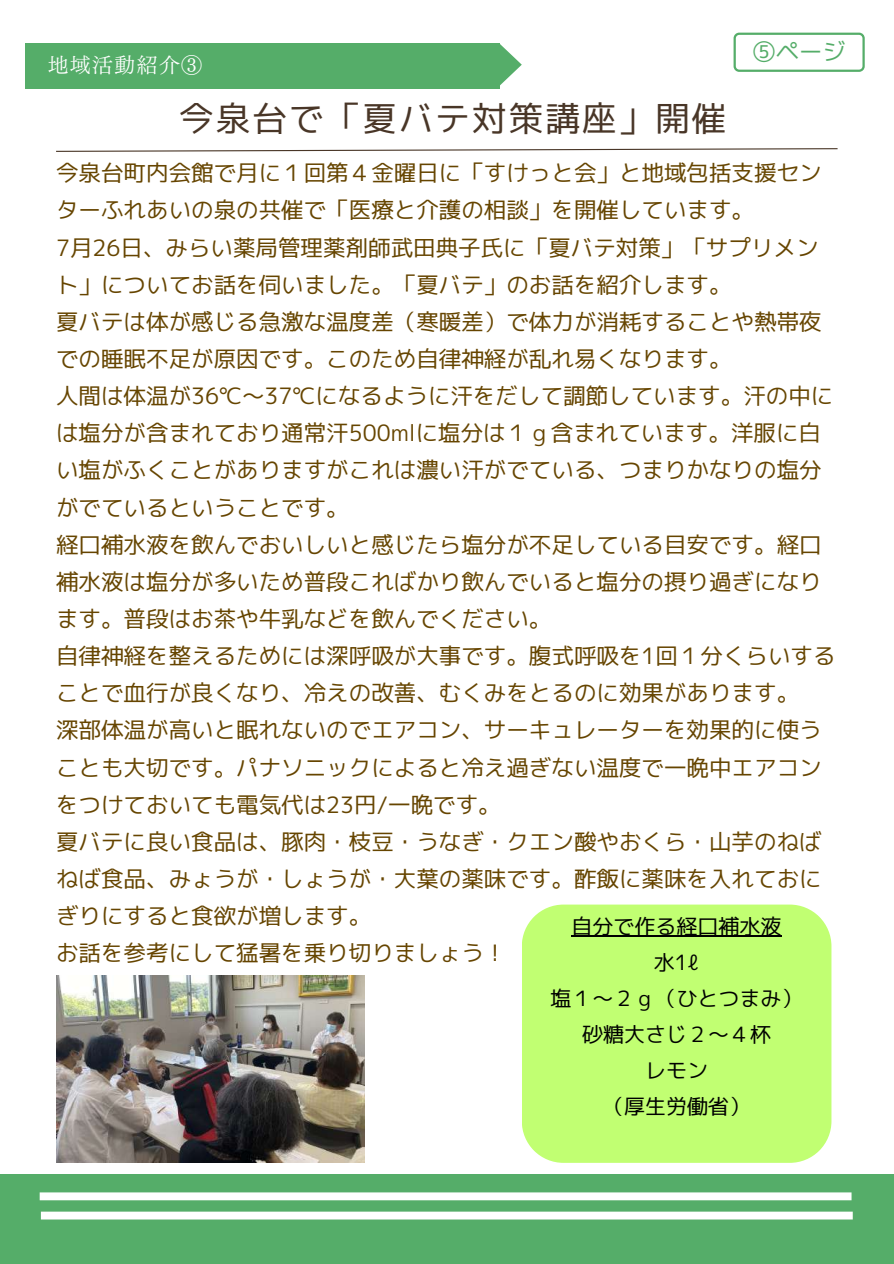
<style>
.page{position:relative;width:894px;height:1264px;background:#fff}
.page>*{position:absolute;margin:0;border:0;box-sizing:border-box;transform-origin:0 0}
.t1{font:34.5px "mplus 1 p regular";letter-spacing:.06em;color:#493627}
.t2{font:23.25px "mplus 1 p regular";color:#55ad69}
.t3{font:22.5px/37.2px "mplus 1 p regular";color:#664500}
.t4{font:21px/36px "mplus 1 p regular";color:#000;text-align:center}
.t5{font:21px "Canva Tsuku Min Pr 6 N R";letter-spacing:.06em;color:#fff}
</style>
<div class="page">
<svg style="left:733px;top:33px;width:131px;height:39px"></svg>
<div style="left:25px;top:43px;width:474px;height:45px;background:#55ad69"></div>
<svg style="left:499px;top:43px;width:22px;height:43px"></svg>
<svg style="left:56px;top:148px;width:782px;height:4px"></svg>
<div style="left:0;top:1174px;width:893px;height:89px;background:#55ad69"></div>
<div style="left:40px;top:1192px;width:811px;height:8px;background:#fff"></div>
<div style="left:41px;top:1211px;width:811px;height:8px;background:#fff"></div>
<img style="left:56px;top:975px;width:308px;height:187px">
<div style="left:522px;top:904px;width:309px;height:258px;background:#c1ff72"></div>
<hr style="left:571px;top:935px;width:210px;height:1px;background:#000">
<p class="t5" style="left:48px;top:54px;width:156px">地域活動紹介③</p>
<h1 class="t1" style="left:179px;top:93px;width:548px">今泉台で「夏バテ対策講座」開催</h1>
<p class="t2" style="left:752px;top:35px;width:94px">⑤ページ</p>
<p class="t3" style="left:56px;top:154px;width:780px">今泉台町内会館で月に１回第４金曜日に「すけっと会」と地域包括支援センターふれあいの泉の共催で「医療と介護の相談」を開催しています。<br>7月26日、みらい薬局管理薬剤師武田典子氏に「夏バテ対策」「サプリメント」についてお話を伺いました。「夏バテ」のお話を紹介します。<br>夏バテは体が感じる急激な温度差（寒暖差）で体力が消耗することや熱帯夜での睡眠不足が原因です。このため自律神経が乱れ易くなります。<br>人間は体温が36℃～37℃になるように汗をだして調節しています。汗の中には塩分が含まれており通常汗500mlに塩分は１ｇ含まれています。洋服に白い塩がふくことがありますがこれは濃い汗がでている、つまりかなりの塩分がでているということです。<br>経口補水液を飲んでおいしいと感じたら塩分が不足している目安です。経口補水液は塩分が多いため普段こればかり飲んでいると塩分の摂り過ぎになります。普段はお茶や牛乳などを飲んでください。<br>自律神経を整えるためには深呼吸が大事です。腹式呼吸を1回１分くらいすることで血行が良くなり、冷えの改善、むくみをとるのに効果があります。<br>深部体温が高いと眠れないのでエアコン、サーキュレーターを効果的に使うことも大切です。パナソニックによると冷え過ぎない温度で一晩中エアコンをつけておいても電気代は23円/一晩です。<br>夏バテに良い食品は、豚肉・枝豆・うなぎ・クエン酸やおくら・山芋のねばねば食品、みょうが・しょうが・大葉の薬味です。酢飯に薬味を入れておにぎりにすると食欲が増します。<br>お話を参考にして猛暑を乗り切りましょう！</p>
<p class="t4" style="left:550px;top:907px;width:253px">自分で作る経口補水液水1ℓ<br>塩１～２ｇ（ひとつまみ）砂糖大さじ２～４杯<br>レモン<br>（厚生労働省）</p>
</div>
